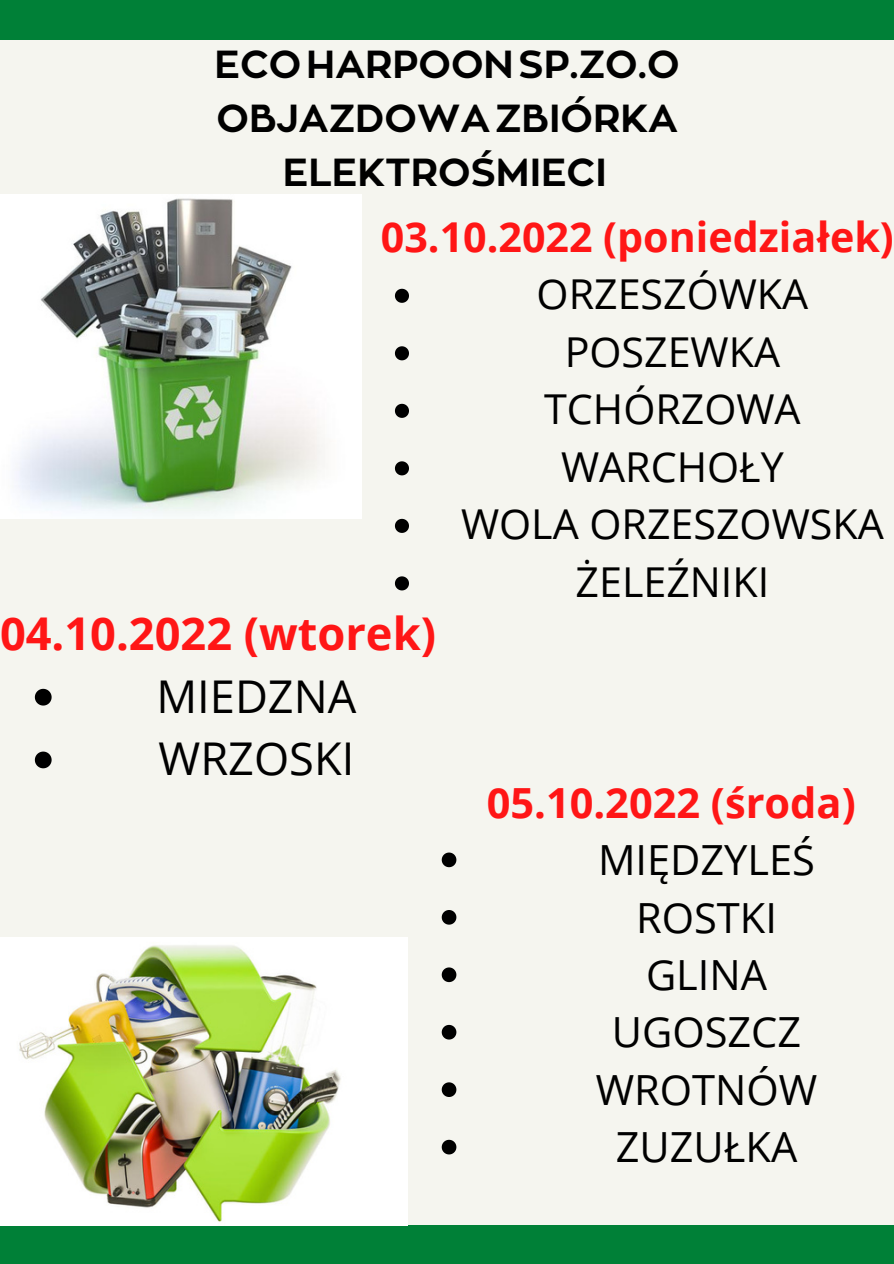
<style>
.page{position:relative;width:894px;height:1264px;background:#fff}
.page>*{position:absolute;margin:0;border:0;box-sizing:border-box;transform-origin:0 0}
.t1{font:700 45.15px "Open Sans";color:#ff1616}
.t2{font:45.15px/62.7px "Open Sans";color:#000}
.t3{font:41.55px/57.4px "Open Sans";color:#000;text-align:center}
.t4{font:700 41.55px "Open Sans";color:#ff1616}
.t5{font:41.25px/57.4px "Open Sans";color:#000;text-align:center}
.t6{font:700 41.25px "Open Sans";color:#ff1616}
.t7{font:38.85px/53.6px "RTL Corporative Bold";color:#000;text-align:center}
</style>
<div class="page">
<div style="left:0;top:0;width:893px;height:1263px;background:#f5f5ef"></div>
<div style="left:0;top:1225px;width:893px;height:38px;background:#008037"></div>
<div style="left:0;top:0;width:893px;height:39px;background:#008037"></div>
<img style="left:0;top:194px;width:361px;height:325px">
<img style="left:0;top:937px;width:407px;height:288px">
<svg style="left:395px;top:289px;width:14px;height:14px"></svg>
<svg style="left:395px;top:346px;width:14px;height:14px"></svg>
<svg style="left:395px;top:404px;width:14px;height:14px"></svg>
<svg style="left:395px;top:461px;width:14px;height:14px"></svg>
<svg style="left:395px;top:519px;width:14px;height:14px"></svg>
<svg style="left:395px;top:576px;width:14px;height:14px"></svg>
<svg style="left:35px;top:688px;width:17px;height:17px"></svg>
<svg style="left:35px;top:751px;width:17px;height:17px"></svg>
<svg style="left:441px;top:852px;width:15px;height:15px"></svg>
<svg style="left:441px;top:910px;width:15px;height:14px"></svg>
<svg style="left:441px;top:967px;width:15px;height:15px"></svg>
<svg style="left:441px;top:1024px;width:15px;height:15px"></svg>
<svg style="left:441px;top:1082px;width:15px;height:14px"></svg>
<svg style="left:441px;top:1139px;width:15px;height:15px"></svg>
<p class="t7" style="left:214px;top:35px;width:466px">ECOHARPOONSP.ZO.O<br>OBJAZDOWAZBIÓRKA<br>ELEKTROŚMIECI</p>
<p class="t6" style="left:381px;top:208px;width:514px">03.10.2022 (poniedziałek)</p>
<p class="t1" style="left:0;top:601px;width:437px">04.10.2022 (wtorek)</p>
<p class="t2" style="left:156px;top:663px;width:201px">MIEDZNA<br>WRZOSKI</p>
<p class="t5" style="left:461px;top:264px;width:424px">ORZESZÓWKA<br>POSZEWKA<br>TCHÓRZOWA<br>WARCHOŁY<br>WOLA ORZESZOWSKA<br>ŻELEŹNIKI</p>
<p class="t4" style="left:486px;top:773px;width:370px">05.10.2022 (środa)</p>
<p class="t3" style="left:595px;top:830px;width:223px">MIĘDZYLEŚ<br>ROSTKI<br>GLINA<br>UGOSZCZ<br>WROTNÓW<br>ZUZUŁKA</p>
</div>
